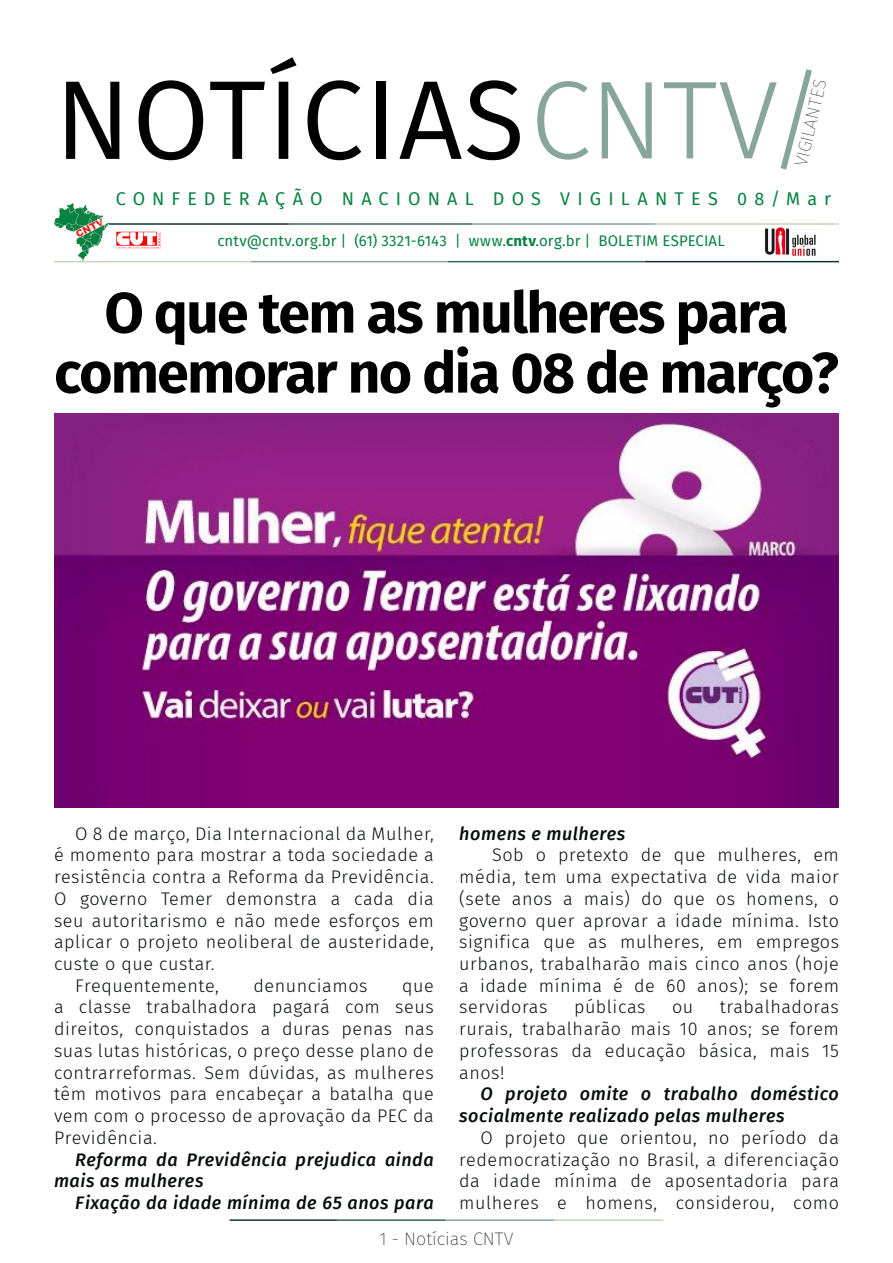
<style>
.page{position:relative;width:893px;height:1263px;background:#fff}
.page>*{position:absolute;margin:0;border:0;box-sizing:border-box;transform-origin:0 0}
.t1{font:112.2px "Fira Sans";letter-spacing:.01em;color:#000}
.t2{font:700 57px/60px "Fira Sans";letter-spacing:-.03em;color:#000001;text-align:center}
.t3{font:300 18.15px/21.8px "Fira Sans";letter-spacing:.03em;color:#080d0b;text-align:justify}
.t4{font:italic 500 18.15px/21.8px "Fira Sans";letter-spacing:.03em;color:#080d0b}
.t5{font:18px "Fira Sans";letter-spacing:.395em;color:#068241}
.t6{font:200 18px "Fira Sans";color:#231f20}
.t7{font:100 18px "Fira Sans";color:#000001}
.t8{font:15px "Fira Sans";letter-spacing:.01em;color:#068241}
.s1{font-weight:300;font-size:111px;color:#87a59a}
.s2{font-weight:700}
</style>
<div class="page">
<hr style="left:230px;top:1219px;width:107px;height:2px;background:#0e323f">
<hr style="left:337px;top:1219px;width:109px;height:2px;background:#3a5f6d">
<hr style="left:446px;top:1219px;width:109px;height:2px;background:#87a59a">
<hr style="left:555px;top:1219px;width:108px;height:2px;background:#c6d5b7">
<img style="left:764px;top:227px;width:54px;height:34px">
<hr style="left:108px;top:223px;width:181px;height:2px;background:#0e323f">
<hr style="left:289px;top:223px;width:183px;height:2px;background:#3a5f6d">
<hr style="left:472px;top:223px;width:184px;height:2px;background:#87a59a">
<hr style="left:656px;top:223px;width:183px;height:2px;background:#c6d5b7">
<hr style="left:645px;top:261px;width:194px;height:1px;background:#0e323f">
<hr style="left:448px;top:261px;width:197px;height:1px;background:#3a5f6d">
<hr style="left:251px;top:261px;width:197px;height:1px;background:#87a59a">
<hr style="left:54px;top:261px;width:197px;height:1px;background:#c6d5b7">
<img style="left:54px;top:203px;width:54px;height:58px">
<img style="left:108px;top:222px;width:61px;height:27px">
<img style="left:54px;top:413px;width:785px;height:395px">
<p class="t1" style="left:55px;top:36px;width:772px">NOTÍCIAS<span class="s1">CNTV/</span></p>
<p class="t7" style="left:788px;top:163px;width:90px;rotate:-77deg">VIGILANTES</p>
<p class="t5" style="left:116px;top:185px;width:717px">CONFEDERAÇÃO NACIONAL DOS VIGILANTES 08/Mar</p>
<p class="t8" style="left:217px;top:230px;width:509px">cntv@cntv.org.br | (61) 3321-6143 | www.<span class="s2">cntv</span>.org.br | BOLETIM ESPECIAL</p>
<p class="t2" style="left:54px;top:279px;width:786px">O que tem as mulheres para comemorar no dia 08 de março?</p>
<p class="t3" style="left:54px;top:822px;width:381px;text-indent:21px">O 8 de março, Dia Internacional da Mulher, é momento para mostrar a toda sociedade a resistência contra a Reforma da Previdência.<br>O governo Temer demonstra a cada dia seu autoritarismo e não mede esforços em aplicar o projeto neoliberal de austeridade, custe o que custar.</p>
<p class="t3" style="left:75px;top:974px;width:145px">Frequentemente,</p>
<p class="t3" style="left:254px;top:974px;width:115px">denunciamos</p>
<p class="t3" style="left:54px;top:974px;width:381px;text-indent:348px">que a classe trabalhadora pagará com seus direitos, conquistados a duras penas nas suas lutas históricas, o preço desse plano de contrarreformas. Sem dúvidas, as mulheres têm motivos para encabeçar a batalha que vem com o processo de aprovação da PEC da Previdência.</p>
<p class="t4" style="left:54px;top:1147px;width:381px;text-indent:21px">Reforma da Previdência prejudica ainda mais as mulheres</p>
<p class="t4" style="left:75px;top:1191px;width:360px">Fixação da idade mínima de 65 anos para</p>
<p class="t4" style="left:459px;top:821px;width:168px">homens e mulheres</p>
<p class="t3" style="left:459px;top:844px;width:381px;text-indent:33px">Sob o pretexto de que mulheres, em média, tem uma expectativa de vida maior (sete anos a mais) do que os homens, o governo quer aprovar a idade mínima. Isto significa que as mulheres, em empregos urbanos, trabalharão mais cinco anos (hoje a idade mínima é de 60 anos); se forem servidoras</p>
<p class="t3" style="left:574px;top:996px;width:73px">públicas</p>
<p class="t3" style="left:672px;top:996px;width:23px">ou</p>
<p class="t3" style="left:459px;top:996px;width:381px;text-indent:261px">trabalhadoras rurais, trabalharão mais 10 anos; se forem professoras da educação básica, mais 15 anos!</p>
<p class="t4" style="left:459px;top:1082px;width:381px;text-indent:21px">O projeto omite o trabalho doméstico socialmente realizado pelas mulheres</p>
<p class="t3" style="left:459px;top:1126px;width:381px;text-indent:21px">O projeto que orientou, no período da redemocratização no Brasil, a diferenciação da idade mínima de aposentadoria para mulheres e homens, considerou, como</p>
<p class="t6" style="left:380px;top:1226px;width:135px">1 - Notícias CNTV</p>
</div>
